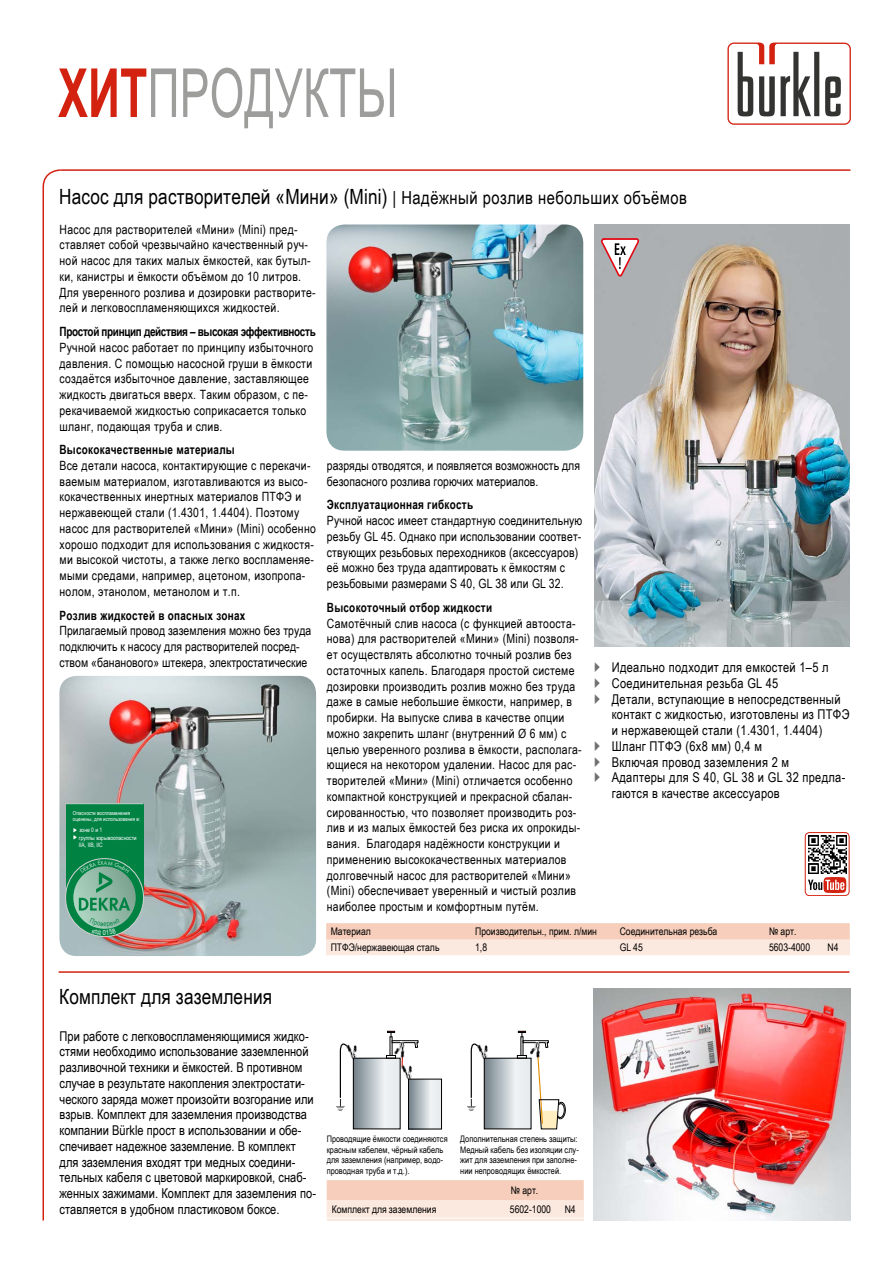
<style>
.page{position:relative;width:893px;height:1263px;background:#fff}
.page>*{position:absolute;margin:0;border:0;box-sizing:border-box;transform-origin:0 0}
.t1{font:300 condensed 69.45px "Frutiger";color:#9d9d9c}
.t2{font:67.8px "Arial Narrow";letter-spacing:.005em;color:#9d9d9c;scale:.8 1}
.t3{font:21px "Arial Narrow";letter-spacing:.005em;color:#000}
.t4{font:13.5px/15.8px "Arial Narrow";letter-spacing:.005em;color:#000}
.t5{font:13.5px/15.8px "Arial Narrow";letter-spacing:.025em;color:#000}
.t6{font:12.75px/15.8px "Arial Narrow";letter-spacing:.025em;color:#000}
.t7{font:12.75px/15.8px "Arial Narrow";letter-spacing:.005em;color:#000}
.t8{font:700 12.75px "Arial Narrow";letter-spacing:.025em;color:#000;scale:.95 1}
.t9{font:700 12.75px "Arial Narrow";letter-spacing:-.025em;color:#000;scale:.95 1}
.t10{font:10.5px "Arial Narrow";color:#000}
.t11{font:9px/10.8px "Arial Narrow";color:#000}
.t12{font:6px/7.5px "Arial Narrow";color:#fff}
.t13{font:5.55px/6.8px "Arial Narrow";color:#fff}
.s1{font-weight:700;color:#d32210}
.s2{font-weight:900;color:#d32210}
.s3{font-size:18px}
</style>
<div class="page">
<svg style="left:42px;top:169px;width:18px;height:1052px"></svg>
<hr style="left:60px;top:169px;width:790px;height:2px;background:#d32210">
<hr style="left:59px;top:971px;width:790px;height:2px;background:#d32210">
<img style="left:400px;top:1063px;width:15px;height:19px">
<img style="left:348px;top:1044px;width:12px;height:18px">
<svg style="left:355px;top:1060px;width:43px;height:67px;background:#c4ccd0"></svg>
<div style="left:353px;top:1058px;width:47px;height:71px;border:1px solid #000"></div>
<svg style="left:336px;top:1043px;width:12px;height:68px"></svg>
<svg style="left:386px;top:1055px;width:7px;height:3px"></svg>
<svg style="left:410px;top:1081px;width:30px;height:46px"></svg>
<div style="left:408px;top:1079px;width:34px;height:50px;border:1px solid #000"></div>
<img style="left:393px;top:1048px;width:12px;height:10px">
<svg style="left:387px;top:1031px;width:32px;height:17px"></svg>
<img style="left:479px;top:1044px;width:12px;height:18px">
<svg style="left:486px;top:1060px;width:43px;height:67px;background:#c5ccd0"></svg>
<div style="left:484px;top:1058px;width:47px;height:71px;border:1px solid #000"></div>
<svg style="left:467px;top:1043px;width:12px;height:68px"></svg>
<svg style="left:517px;top:1055px;width:10px;height:3px"></svg>
<img style="left:529px;top:1048px;width:11px;height:10px">
<svg style="left:518px;top:1031px;width:31px;height:17px"></svg>
<svg style="left:537px;top:1055px;width:29px;height:74px"></svg>
<img style="left:326px;top:224px;width:257px;height:227px">
<img style="left:59px;top:676px;width:257px;height:280px">
<img style="left:594px;top:224px;width:255px;height:422px">
<img style="left:594px;top:989px;width:256px;height:231px">
<svg style="left:727px;top:43px;width:124px;height:82px"></svg>
<svg style="left:600px;top:237px;width:40px;height:39px"></svg>
<div style="left:805px;top:832px;width:44px;height:64px;border:1px solid #d32210;border-radius:4px"></div>
<svg style="left:808px;top:877px;width:38px;height:16px"></svg>
<img style="left:808px;top:835px;width:38px;height:39px">
<div style="left:327px;top:1180px;width:256px;height:40px;background:#fcf3ed"></div>
<svg style="left:327px;top:1180px;width:256px;height:37px"></svg>
<svg style="left:326px;top:923px;width:523px;height:33px;background:#f8dbcd"></svg>
<div style="left:66px;top:803px;width:78px;height:94px;background:#008243"></div>
<svg style="left:66px;top:859px;width:78px;height:77px"></svg>
<hr style="left:66px;top:803px;width:78px;height:1px;background:#d0d0d0">
<svg style="left:73px;top:828px;width:3px;height:11px"></svg>
<svg style="left:73px;top:861px;width:63px;height:75px"></svg>
<h2 class="t2" style="left:58px;top:43px;width:426px"><span class="s1">ХИТ</span>ПРОДУКТЫ</h2>
<h1 class="t1" style="left:58px;top:58px;width:330px"><span class="s2">TOP</span>SELLERS</h1>
<h3 class="t3" style="left:59px;top:181px;width:629px">Насос для растворителей «Мини» (Mini) <span class="s3">| Надёжный розлив небольших объёмов</span></h3>
<p class="t6" style="left:60px;top:221px;width:258px">Насос для растворителей «Мини» (Mini) пред&shy;ставляет собой чрезвычайно качественный руч&shy;ной насос для таких малых ёмкостей, как бутыл&shy;ки, канистры и ёмкости объёмом до 10 литров.<br>Для уверенного розлива и дозировки растворите&shy;лей и легковоспламеняющихся жидкостей.</p>
<p class="t9" style="left:60px;top:322px;width:271px">Простой принцип действия – высокая эффективность</p>
<p class="t6" style="left:60px;top:339px;width:255px">Ручной насос работает по принципу избыточного давления. С помощью насосной груши в ёмкости создаётся избыточное давление, заставляющее жидкость двигаться вверх. Таким образом, с пе&shy;рекачиваемой жидкостью соприкасается только шланг, подающая труба и слив.</p>
<p class="t8" style="left:60px;top:440px;width:186px">Высококачественные материалы</p>
<p class="t6" style="left:60px;top:457px;width:258px">Все детали насоса, контактирующие с перекачи&shy;ваемым материалом, изготавливаются из высо&shy;кокачественных инертных материалов ПТФЭ и нержавеющей стали (1.4301, 1.4404). Поэтому насос для растворителей «Мини» (Mini) особенно хорошо подходит для использования с жидкостя&shy;ми высокой чистоты, а также легко воспламеняе&shy;мыми средами, например, ацетоном, изопропа&shy;нолом, этанолом, метанолом и т.п.</p>
<p class="t8" style="left:60px;top:605px;width:197px">Розлив жидкостей в опасных зонах</p>
<p class="t7" style="left:60px;top:622px;width:253px">Прилагаемый провод заземления можно без труда подключить к насосу для растворителей посред&shy;ством «бананового» штекера, электростатические</p>
<p class="t7" style="left:327px;top:457px;width:255px">разряды отводятся, и появляется возможность для безопасного розлива горючих материалов.</p>
<p class="t8" style="left:327px;top:495px;width:155px">Эксплуатационная гибкость</p>
<p class="t6" style="left:327px;top:512px;width:257px">Ручной насос имеет стандартную соединительную резьбу GL 45. Однако при использовании соответ&shy;ствующих резьбовых переходников (аксессуаров) её можно без труда адаптировать к ёмкостям с резьбовыми размерами S 40, GL 38 или GL 32.</p>
<p class="t8" style="left:327px;top:598px;width:175px">Высокоточный отбор жидкости</p>
<p class="t6" style="left:327px;top:615px;width:256px">Самотёчный слив насоса (с функцией автооста&shy;нова) для растворителей «Мини» (Mini) позволя&shy;ет осуществлять абсолютно точный розлив без остаточных капель. Благодаря простой системе дозировки производить розлив можно без труда даже в самые небольшие ёмкости, например, в пробирки. На выпуске слива в качестве опции можно закрепить шланг (внутренний Ø 6 мм) с целью уверенного розлива в ёмкости, располага&shy;ющиеся на некотором удалении. Насос для рас&shy;творителей «Мини» (Mini) отличается особенно компактной конструкцией и прекрасной сбалан&shy;сированностью, что позволяет производить роз&shy;лив и из малых ёмкостей без риска их опрокиды&shy;вания. Благодаря надёжности конструкции и применению высококачественных материалов долговечный насос для растворителей «Мини» (Mini) обеспечивает уверенный и чистый розлив наиболее простым и комфортным путём.</p>
<p class="t5" style="left:612px;top:659px;width:239px">Идеально подходит для емкостей 1–5 л Соединительная резьба GL 45<br>Детали, вступающие в непосредственный контакт с жидкостью, изготовлены из ПТФЭ и нержавеющей стали (1.4301, 1.4404)<br>Шланг ПТФЭ (6x8 мм) 0,4 м<br>Включая провод заземления 2 м<br>Адаптеры для S 40, GL 38 и GL 32 предла&shy;гаются в качестве аксессуаров</p>
<p class="t13" style="left:73px;top:809px;width:69px">Опасности воспламенения оценены, для использования в:</p>
<p class="t12" style="left:79px;top:826px;width:59px">зоне 0 и 1<br>группы взрывоопасности<br>IIA, IIB, IIC</p>
<p class="t10" style="left:331px;top:924px;width:42px">Материал</p>
<p class="t10" style="left:475px;top:924px;width:123px">Производительн., прим. л/мин</p>
<p class="t10" style="left:620px;top:924px;width:99px">Соединительная резьба</p>
<p class="t10" style="left:769px;top:924px;width:29px">№ арт.</p>
<p class="t10" style="left:331px;top:940px;width:110px">ПТФЭ/нержавеющая сталь</p>
<p class="t10" style="left:475px;top:940px;width:13px">1,8</p>
<p class="t10" style="left:620px;top:940px;width:25px">GL 45</p>
<p class="t10" style="left:769px;top:940px;width:43px">5603-4000</p>
<p class="t10" style="left:827px;top:940px;width:13px">N4</p>
<h3 class="t3" style="left:59px;top:981px;width:214px">Комплект для заземления</h3>
<p class="t4" style="left:60px;top:1027px;width:258px">При работе с легковоспламеняющимися жидко&shy;стями необходимо использование заземленной разливочной техники и ёмкостей. В противном случае в результате накопления электростати&shy;ческого заряда может произойти возгорание или взрыв. Комплект для заземления производства компании Bürkle прост в использовании и обе&shy;спечивает надежное заземление. В комплект для заземления входят три медных соедини&shy;тельных кабеля с цветовой маркировкой, снаб&shy;женных зажимами. Комплект для заземления по&shy;ставляется в удобном пластиковом боксе.</p>
<p class="t11" style="left:327px;top:1133px;width:122px">Проводящие ёмкости соединяются красным кабелем, чёрный кабель для заземления (например, водо&shy;проводная труба и т.д.).</p>
<p class="t11" style="left:460px;top:1133px;width:120px">Дополнительная степень защиты:<br>Медный кабель без изоляции слу&shy;жит для заземления при заполне&shy;нии непроводящих ёмкостей.</p>
<p class="t10" style="left:511px;top:1182px;width:29px">№ арт.</p>
<p class="t10" style="left:332px;top:1201px;width:106px">Комплект для заземления</p>
<p class="t10" style="left:510px;top:1201px;width:43px">5602-1000</p>
<p class="t10" style="left:565px;top:1201px;width:13px">N4</p>
</div>
